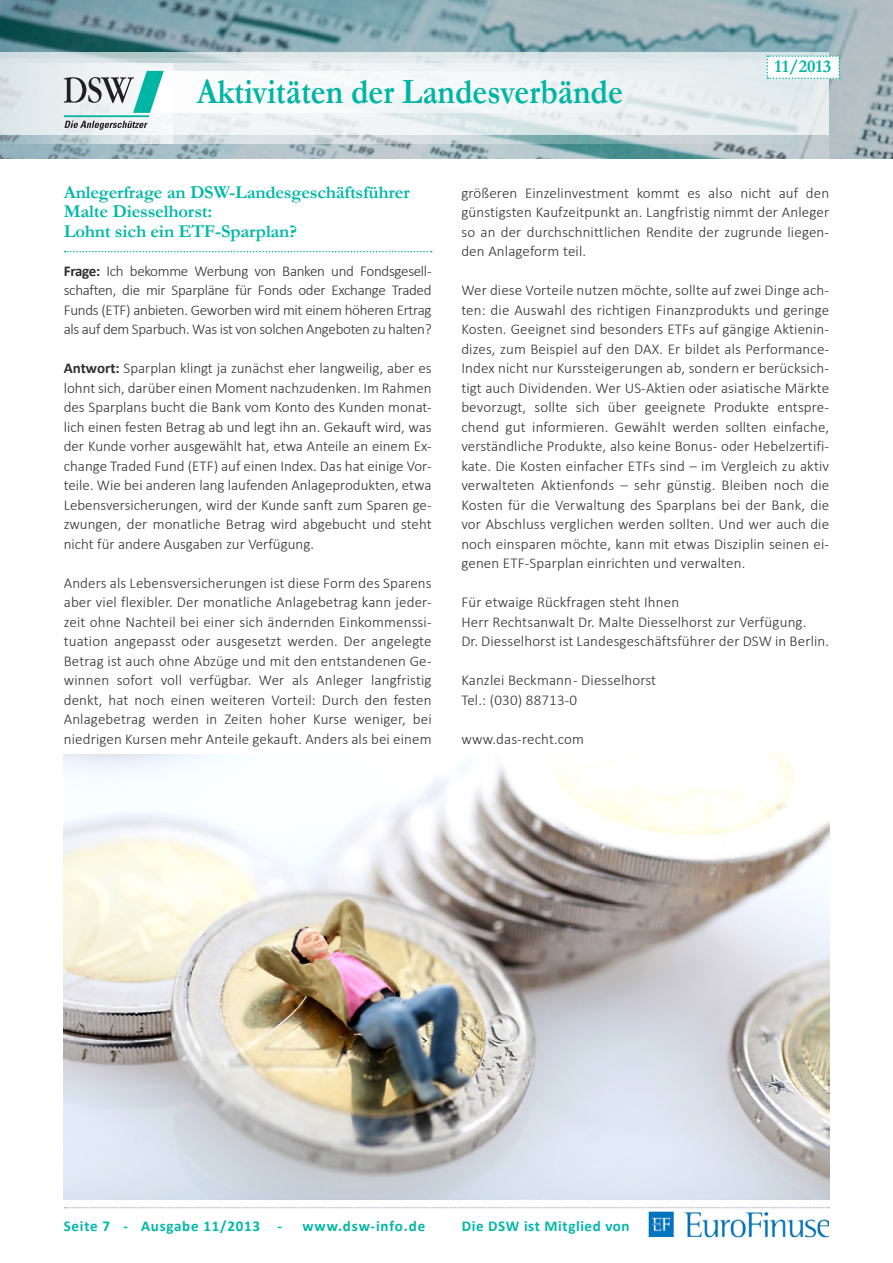
<style>
.page{position:relative;width:893px;height:1263px;background:#fff}
.page>*{position:absolute;margin:0;border:0;box-sizing:border-box;transform-origin:0 0}
.t1{font:700 36px "Garamond";color:#00b5a4;scale:.88 1}
.Überschrift_Artikel{font:700 18.15px/19.5px "Garamond";letter-spacing:-.01em;color:#00b8a8}
.t2{font:700 18px "Garamond";color:#00b5a4}
.Fließtext_DSW_Newsle{font:300 15px/19.5px "Calibri";letter-spacing:.01em;color:#312f30;text-align:justify}
.Teaser_DSW_Newlsette{font:300 15px/19.5px "Calibri";letter-spacing:-.02em;color:#312f30;text-align:justify}
.Teaser_DSW_Newlsette-2{font:700 15px "Calibri";letter-spacing:.04em;color:#00b8a8}
.t3{font:700 15px "Calibri";letter-spacing:.06em;color:#00b5a4}
.s1{font-weight:700}
</style>
<div class="page">
<img style="left:0;top:0;width:893px;height:158px">
<svg style="left:0;top:135px;width:829px;height:24px;background:#a5bcc1"></svg>
<svg style="left:0;top:52px;width:829px;height:83px;fill:#e4ebee"></svg>
<svg style="left:767px;top:55px;width:73px;height:24px"></svg>
<div style="left:149px;top:71px;width:589px;height:42px;background:linear-gradient(to right,#fff,#e7eeef)"></div>
<svg style="left:0;top:63px;width:172px;height:81px;fill:#e2eaed"></svg>
<svg style="left:65px;top:1207px;width:764px;height:1px"></svg>
<svg style="left:64px;top:71px;width:100px;height:59px"></svg>
<img style="left:641px;top:1208px;width:188px;height:30px">
<svg style="left:65px;top:251px;width:367px;height:1px"></svg>
<img style="left:64px;top:755px;width:765px;height:444px">
<h1 class="t1" style="left:197px;top:70px;width:486px">Aktivitäten der Landesverbände</h1>
<p class="t2" style="left:774px;top:56px;width:58px">11/2013</p>
<p class="Überschrift_Artikel" style="left:64px;top:182px;width:348px">Anlegerfrage an DSW-Landesgeschäftsführer<br>Malte Diesselhorst:<br>Lohnt sich ein ETF-Sparplan?</p>
<p class="Teaser_DSW_Newlsette" style="left:64px;top:261px;width:369px"><span class="s1">Frage:</span> Ich bekomme Werbung von Banken und Fondsgesell&shy;schaften, die mir Sparpläne für Fonds oder Exchange Traded Funds (ETF) anbieten. Geworben wird mit einem höheren Ertrag als auf dem Sparbuch. Was ist von solchen Angeboten zu halten?</p>
<p class="Fließtext_DSW_Newsle" style="left:64px;top:358px;width:369px"><span class="s1">Antwort:</span> Sparplan klingt ja zunächst eher langweilig, aber es lohnt sich, darüber einen Moment nachzudenken. Im Rahmen des Sparplans bucht die Bank vom Konto des Kunden monat&shy;lich einen festen Betrag ab und legt ihn an. Gekauft wird, was der Kunde vorher ausgewählt hat, etwa Anteile an einem Ex&shy;change Traded Fund (ETF) auf einen Index. Das hat einige Vor&shy;teile. Wie bei anderen lang laufenden Anlageprodukten, etwa Lebensversicherungen, wird der Kunde sanft zum Sparen ge&shy;zwungen, der monatliche Betrag wird abgebucht und steht nicht für andere Ausgaben zur Verfügung.</p>
<p class="Fließtext_DSW_Newsle" style="left:64px;top:573px;width:369px">Anders als Lebensversicherungen ist diese Form des Sparens aber viel flexibler. Der monatliche Anlagebetrag kann jeder&shy;zeit ohne Nachteil bei einer sich ändernden Einkommenssi&shy;tuation angepasst oder ausgesetzt werden. Der angelegte Betrag ist auch ohne Abzüge und mit den entstandenen Ge&shy;winnen sofort voll verfügbar. Wer als Anleger langfristig denkt, hat noch einen weiteren Vorteil: Durch den festen Anlagebetrag werden in Zeiten hoher Kurse weniger, bei niedrigen Kursen mehr Anteile gekauft. Anders als bei einem</p>
<p class="Fließtext_DSW_Newsle" style="left:461px;top:183px;width:369px">größeren Einzelinvestment kommt es also nicht auf den günstigsten Kaufzeitpunkt an. Langfristig nimmt der Anleger so an der durchschnittlichen Rendite der zugrunde liegen&shy;den Anlageform teil.</p>
<p class="Fließtext_DSW_Newsle" style="left:461px;top:280px;width:369px">Wer diese Vorteile nutzen möchte, sollte auf zwei Dinge ach&shy;ten: die Auswahl des richtigen Finanzprodukts und geringe Kosten. Geeignet sind besonders ETFs auf gängige Aktienin&shy;dizes, zum Beispiel auf den DAX. Er bildet als Performance-Index nicht nur Kurssteigerungen ab, sondern er berücksich&shy;tigt auch Dividenden. Wer US-Aktien oder asiatische Märkte bevorzugt, sollte sich über geeignete Produkte entspre&shy;chend gut informieren. Gewählt werden sollten einfache, verständliche Produkte, also keine Bonus- oder Hebelzertifi&shy;kate. Die Kosten einfacher ETFs sind – im Vergleich zu aktiv verwalteten Aktienfonds – sehr günstig. Bleiben noch die Kosten für die Verwaltung des Sparplans bei der Bank, die vor Abschluss verglichen werden sollten. Und wer auch die noch einsparen möchte, kann mit etwas Disziplin seinen ei&shy;genen ETF-Sparplan einrichten und verwalten.</p>
<p class="Fließtext_DSW_Newsle" style="left:461px;top:592px;width:219px">Für etwaige Rückfragen steht Ihnen</p>
<p class="Fließtext_DSW_Newsle" style="left:461px;top:612px;width:347px">Herr Rechtsanwalt Dr. Malte Diesselhorst zur Verfügung.</p>
<p class="Fließtext_DSW_Newsle" style="left:461px;top:631px;width:369px">Dr. Diesselhorst ist Landesgeschäftsführer der DSW in Berlin.</p>
<p class="Fließtext_DSW_Newsle" style="left:461px;top:670px;width:196px">Kanzlei Beckmann - Diesselhorst</p>
<p class="Fließtext_DSW_Newsle" style="left:461px;top:690px;width:117px">Tel.: (030) 88713-0</p>
<p class="Fließtext_DSW_Newsle" style="left:461px;top:729px;width:124px">www.das-recht.com</p>
<p class="Teaser_DSW_Newlsette-2" style="left:64px;top:1217px;width:220px">Seite 7 - Ausgabe 11/2013 -</p>
<p class="t3" style="left:302px;top:1217px;width:124px">www.dsw-info.de</p>
<p class="Teaser_DSW_Newlsette-2" style="left:462px;top:1217px;width:169px">Die DSW ist Mitglied von</p>
</div>
